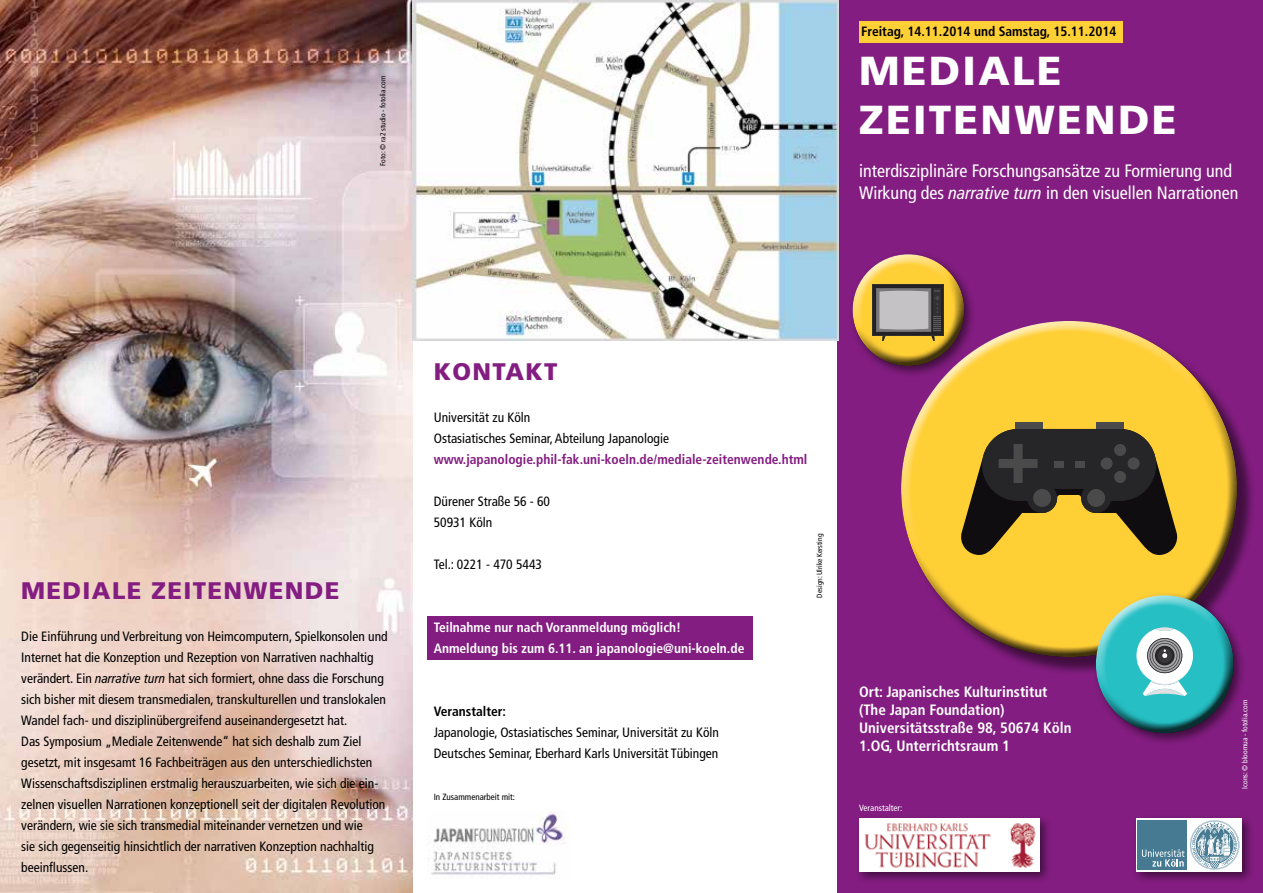
<style>
.page{position:relative;width:1263px;height:893px;background:#fff}
.page>*{position:absolute;margin:0;border:0;box-sizing:border-box;transform-origin:0 0}
.t1{font:900 40.5px/48.6px "Frutiger LT";letter-spacing:.055em;color:#fff}
.t2{font:900 24px "Frutiger LT";letter-spacing:.055em;color:#831d81}
.t3{font:condensed 18px/21.6px "Frutiger LT";color:#fff}
.t4{font:700 condensed 15px/18px "Frutiger LT";color:#fff}
.t5{font:condensed 13.5px/21px "Frutiger LT";color:#000}
.t6{font:700 condensed 13.5px/21px "Frutiger LT";color:#fff}
.t7{font:700 condensed 13.5px "Frutiger LT";color:#831d81}
.t8{font:700 condensed 13.5px "Frutiger LT";color:#000}
.t9{font:condensed 9px "Frutiger LT";color:#000}
.t10{font:condensed 9px "Frutiger LT";color:#fff}
.t11{font:condensed 7.5px "Frutiger LT";color:#000}
.t12{font:condensed 7.5px "Frutiger LT";color:#fff}
.s1{font-family:"Frutiger LT Com";font-style:italic}
</style>
<div class="page">
<div style="left:838px;top:0;width:425px;height:893px;background:#831d81"></div>
<div style="left:427px;top:617px;width:326px;height:43px;background:#831d81"></div>
<img style="left:0;top:0;width:412px;height:893px">
<div style="left:859px;top:21px;width:263px;height:22px;background:#ffcf36"></div>
<img style="left:412px;top:0;width:426px;height:340px">
<div style="left:1132px;top:814px;width:122px;height:70px;background:#000;opacity:.5"></div>
<div style="left:1136px;top:818px;width:106px;height:54px;background:linear-gradient(to right,#fff,#fff)"></div>
<div style="left:1138px;top:820px;width:49px;height:49px;background:#467a92"></div>
<svg style="left:1142px;top:849px;width:42px;height:18px"></svg>
<svg style="left:1190px;top:820px;width:49px;height:50px;background:#b8cbd5"></svg>
<div style="left:849px;top:250px;width:128px;height:128px;background:#000;opacity:.5"></div>
<div style="left:850px;top:253px;width:114px;height:89px;background:#fff;opacity:.75"></div>
<div style="left:851px;top:271px;width:114px;height:97px;background:#000;opacity:.75"></div>
<div style="left:903px;top:323px;width:352px;height:352px;background:#000;opacity:.5"></div>
<div style="left:899px;top:319px;width:321px;height:254px;background:#fff;opacity:.75"></div>
<div style="left:907px;top:374px;width:331px;height:284px;background:#000;opacity:.75"></div>
<div style="left:1092px;top:591px;width:154px;height:154px;background:#000;opacity:.5"></div>
<div style="left:1094px;top:595px;width:138px;height:107px;background:#fff;opacity:.75"></div>
<div style="left:1096px;top:617px;width:138px;height:118px;background:#000;opacity:.75"></div>
<img style="left:427px;top:811px;width:139px;height:64px">
<div style="left:855px;top:814px;width:196px;height:70px;background:#000;opacity:.5"></div>
<img style="left:859px;top:818px;width:180px;height:54px">
<p class="t11" style="left:379px;top:166px;width:91px;rotate:-90deg">Foto: © ra2 studio - fotolia.com</p>
<p class="t8" style="left:861px;top:23px;width:257px">Freitag, 14.11.2014 und Samstag, 15.11.2014</p>
<h1 class="t1" style="left:859px;top:47px;width:319px">MEDIALE<br>ZEITENWENDE</h1>
<h3 class="t3" style="left:859px;top:160px;width:381px">interdisziplinäre Forschungsansätze zu Formierung und<br>Wirkung des <span class="s1">narrative turn</span> in den visuellen Narrationen</h3>
<h2 class="t2" style="left:21px;top:576px;width:320px">MEDIALE ZEITENWENDE</h2>
<p class="t5" style="left:21px;top:626px;width:368px">Die Einführung und Verbreitung von Heimcomputern, Spielkonsolen und Internet hat die Konzeption und Rezeption von Narrativen nachhaltig verändert. Ein <span class="s1">narrative turn</span> hat sich formiert, ohne dass die Forschung sich bisher mit diesem transmedialen, transkulturellen und translokalen Wandel fach- und disziplinübergreifend auseinandergesetzt hat.<br>Das Symposium „Mediale Zeitenwende“ hat sich deshalb zum Ziel gesetzt, mit insgesamt 16 Fachbeiträgen aus den unterschiedlichsten Wissenschaftsdisziplinen erstmalig herauszuarbeiten, wie sich die ein&shy;zelnen visuellen Narrationen konzeptionell seit der digitalen Revolution verändern, wie sie sich transmedial miteinander vernetzen und wie<br>sie sich gegenseitig hinsichtlich der narrativen Konzeption nachhaltig beeinflussen.</p>
<h2 class="t2" style="left:434px;top:357px;width:125px">KONTAKT</h2>
<p class="t5" style="left:434px;top:407px;width:237px">Universität zu Köln<br>Ostasiatisches Seminar, Abteilung Japanologie</p>
<p class="t7" style="left:434px;top:451px;width:375px">www.japanologie.phil-fak.uni-koeln.de/mediale-zeitenwende.html</p>
<p class="t5" style="left:434px;top:491px;width:118px">Dürener Straße 56 - 60<br>50931 Köln</p>
<p class="t5" style="left:434px;top:554px;width:110px">Tel.: 0221 - 470 5443</p>
<p class="t6" style="left:434px;top:616px;width:312px">Teilnahme nur nach Voranmeldung möglich!<br>Anmeldung bis zum 6.11. an japanologie@uni-koeln.de</p>
<p class="t11" style="left:815px;top:598px;width:65px;rotate:-90deg">Design: Ulrike Kersting</p>
<p class="t8" style="left:434px;top:703px;width:74px">Veranstalter:</p>
<p class="t5" style="left:434px;top:722px;width:287px">Japanologie, Ostasiatisches Seminar, Universität zu Köln<br>Deutsches Seminar, Eberhard Karls Universität Tübingen</p>
<p class="t9" style="left:434px;top:792px;width:83px">In Zusammenarbeit mit:</p>
<p class="t4" style="left:859px;top:683px;width:214px">Ort: Japanisches Kulturinstitut (The Japan Foundation)<br>Universitätsstraße 98, 50674 Köln<br>1.OG, Unterrichtsraum 1</p>
<p class="t10" style="left:859px;top:803px;width:45px">Veranstalter:</p>
<p class="t12" style="left:1240px;top:789px;width:90px;rotate:-90deg">Icons: © bloomua - fotolia.com</p>
</div>
